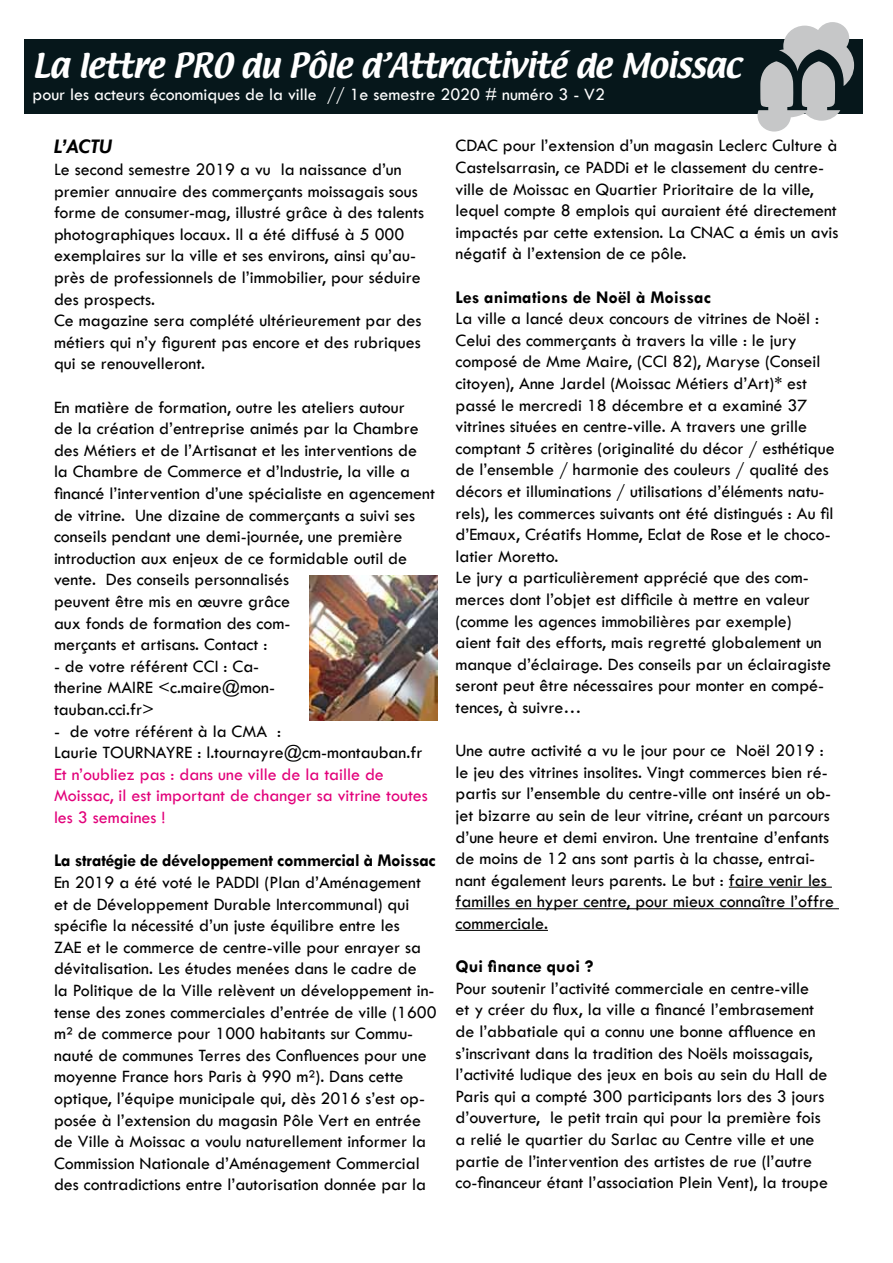
<style>
.page{position:relative;width:893px;height:1263px;background:#fff}
.page>*{position:absolute;margin:0;border:0;box-sizing:border-box;transform-origin:0 0}
.t1{font:30px "Textile";letter-spacing:-.025em;color:#fff}
.t2{font:italic 700 21px "Tw Cen";color:#000}
.t3{font:18px/21.6px "Tw Cen";color:#000}
.t4{font:18px/21.6px "Tw Cen";color:#e2007a}
.t5{font:18px "Tw Cen";color:#fff}
.t6{font:700 18px "Tw Cen";letter-spacing:-.02em;color:#000}
.t7{font:700 18px "Tw Cen";color:#000}
</style>
<div class="page">
<div style="left:24px;top:40px;width:839px;height:74px;background:#06171b"></div>
<hr style="left:729px;top:887px;width:103px;height:1px;background:#000">
<hr style="left:455px;top:908px;width:384px;height:1px;background:#000">
<hr style="left:455px;top:930px;width:93px;height:1px;background:#000">
<svg style="left:757px;top:22px;width:97px;height:110px"></svg>
<img style="left:309px;top:575px;width:128px;height:145px">
<h1 class="t1" style="left:32px;top:45px;width:710px">La lettre PRO du Pôle d’Attractivité de Moissac</h1>
<p class="t5" style="left:32px;top:83px;width:574px">pour les acteurs économiques de la ville // 1e semestre 2020 # numéro 3 - V2</p>
<p class="t2" style="left:54px;top:134px;width:59px">L’ACTU</p>
<p class="t3" style="left:54px;top:158px;width:372px">Le second semestre 2019 a vu la naissance d’un premier annuaire des commerçants moissagais sous forme de consumer-mag, illustré grâce à des talents photographiques locaux. Il a été diffusé à 5 000 exemplaires sur la ville et ses environs, ainsi qu’au&shy;près de professionnels de l’immobilier, pour séduire des prospects.<br>Ce magazine sera complété ultérieurement par des métiers qui n’y figurent pas encore et des rubriques qui se renouvelleront.</p>
<p class="t3" style="left:54px;top:396px;width:382px">En matière de formation, outre les ateliers autour<br>de la création d’entreprise animés par la Chambre des Métiers et de l’Artisanat et les interventions de la Chambre de Commerce et d’Industrie, la ville a financé l’intervention d’une spécialiste en agencement de vitrine. Une dizaine de commerçants a suivi ses conseils pendant une demi-journée, une première introduction aux enjeux de ce formidable outil de vente. Des conseils personnalisés<br>peuvent être mis en œuvre grâce<br>aux fonds de formation des com-<br>merçants et artisans. Contact :</p>
<p class="t3" style="left:54px;top:655px;width:223px">- de votre référent CCI : Ca&shy;therine MAIRE &lt;c.maire@mon&shy;tauban.cci.fr&gt;</p>
<p class="t3" style="left:54px;top:720px;width:370px">- de votre référent à la CMA :<br>Laurie TOURNAYRE : l.tournayre@cm-montauban.fr</p>
<p class="t4" style="left:54px;top:763px;width:375px">Et n’oubliez pas : dans une ville de la taille de<br>Moissac, il est important de changer sa vitrine toutes les 3 semaines !</p>
<p class="t6" style="left:54px;top:850px;width:383px">La stratégie de développement commercial à Moissac</p>
<p class="t3" style="left:54px;top:871px;width:384px">En 2019 a été voté le PADDI (Plan d’Aménagement et de Développement Durable Intercommunal) qui spécifie la nécessité d’un juste équilibre entre les<br>ZAE et le commerce de centre-ville pour enrayer sa dévitalisation. Les études menées dans le cadre de<br>la Politique de la Ville relèvent un développement in&shy;tense des zones commerciales d’entrée de ville (1600 m² de commerce pour 1000 habitants sur Commu&shy;nauté de communes Terres des Confluences pour une moyenne France hors Paris à 990 m²). Dans cette optique, l’équipe municipale qui, dès 2016 s’est op&shy;posée à l’extension du magasin Pôle Vert en entrée de Ville à Moissac a voulu naturellement informer la Commission Nationale d’Aménagement Commercial des contradictions entre l’autorisation donnée par la</p>
<p class="t3" style="left:455px;top:135px;width:385px">CDAC pour l’extension d’un magasin Leclerc Culture à Castelsarrasin, ce PADDi et le classement du centre&shy;ville de Moissac en Quartier Prioritaire de la ville, lequel compte 8 emplois qui auraient été directement impactés par cette extension. La CNAC a émis un avis négatif à l’extension de ce pôle.</p>
<p class="t7" style="left:455px;top:286px;width:257px">Les animations de Noël à Moissac</p>
<p class="t3" style="left:455px;top:308px;width:381px">La ville a lancé deux concours de vitrines de Noël :<br>Celui des commerçants à travers la ville : le jury composé de Mme Maire, (CCI 82), Maryse (Conseil citoyen), Anne Jardel (Moissac Métiers d’Art)* est passé le mercredi 18 décembre et a examiné 37 vitrines situées en centre-ville. A travers une grille comptant 5 critères (originalité du décor / esthétique de l’ensemble / harmonie des couleurs / qualité des décors et illuminations / utilisations d’éléments natu&shy;rels), les commerces suivants ont été distingués : Au fil d’Emaux, Créatifs Homme, Eclat de Rose et le choco&shy;latier Moretto.<br>Le jury a particulièrement apprécié que des com&shy;merces dont l’objet est difficile à mettre en valeur (comme les agences immobilières par exemple)<br>aient fait des efforts, mais regretté globalement un manque d’éclairage. Des conseils par un éclairagiste seront peut être nécessaires pour monter en compé&shy;tences, à suivre…</p>
<p class="t3" style="left:455px;top:740px;width:380px">Une autre activité a vu le jour pour ce Noël 2019 : le jeu des vitrines insolites. Vingt commerces bien ré&shy;partis sur l’ensemble du centre-ville ont inséré un ob&shy;jet bizarre au sein de leur vitrine, créant un parcours d’une heure et demi environ. Une trentaine d’enfants de moins de 12 ans sont partis à la chasse, entrai&shy;nant également leurs parents. Le but : faire venir les familles en hyper centre, pour mieux connaître l’offre commerciale.</p>
<p class="t7" style="left:455px;top:956px;width:139px">Qui finance quoi ?</p>
<p class="t3" style="left:455px;top:977px;width:374px">Pour soutenir l’activité commerciale en centre-ville<br>et y créer du flux, la ville a financé l’embrasement de l’abbatiale qui a connu une bonne affluence en s’inscrivant dans la tradition des Noëls moissagais, l’activité ludique des jeux en bois au sein du Hall de Paris qui a compté 300 participants lors des 3 jours d’ouverture, le petit train qui pour la première fois a relié le quartier du Sarlac au Centre ville et une partie de l’intervention des artistes de rue (l’autre co-financeur étant l’association Plein Vent), la troupe</p>
</div>
